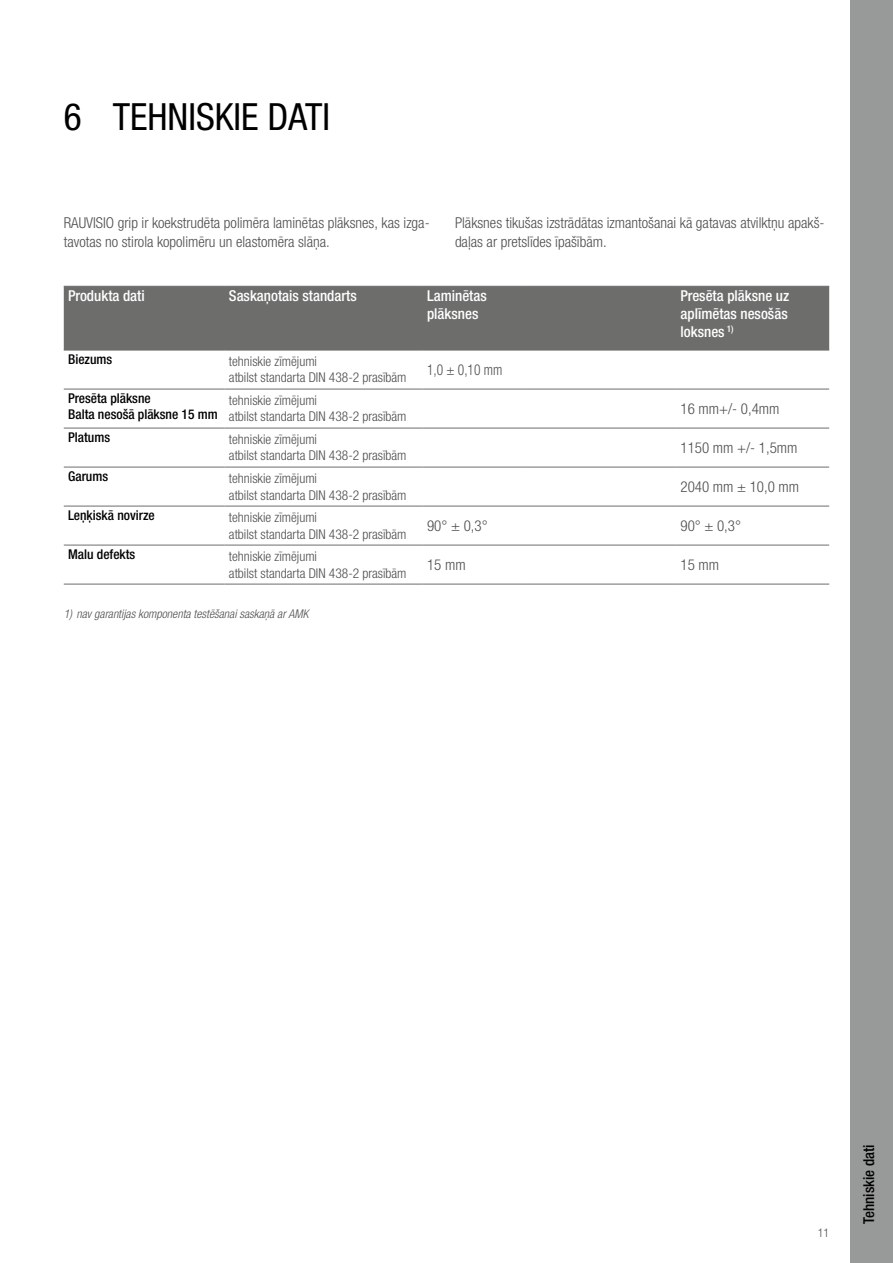
<style>
.page{position:relative;width:893px;height:1263px;background:#fff}
.page>*{position:absolute;margin:0;border:0;box-sizing:border-box;transform-origin:0 0}
.t1{font:condensed 37.5px "Helvetica Neue LTW1 G";color:#000}
.Bodytext{font:300 condensed 15px/19.5px "Helvetica Neue LTW1 G";color:#4e4e4d}
.Table_text_10_pt_lef{font:500 condensed 15px/18px "Helvetica Neue LTW1 G";color:#fff}
.Table_text_10_pt_lef-2{font:300 condensed 15px "Helvetica Neue LTW1 G";color:#4e4e4d}
.Register{font:500 condensed 15px "Helvetica Neue LTW1 G";color:#000}
.Table_text_10_pt_lef-3{font:300 condensed 15px "Helvetica Neue LTW1 G";color:#4e4e4d;scale:.9 1}
.Table_text_09_pt_lef{font:300 condensed 13.5px "Helvetica Neue LTW1 G";color:#4e4e4d}
.Table_text_09_pt_lef-2{font:500 condensed 13.5px "Helvetica Neue LTW1 G";color:#000}
.t2{font:italic 300 condensed 12px "Helvetica Neue LTW1 G";color:#4e4e4d}
.Pagenumber_right{font:300 condensed 12px "Helvetica Neue LTW1 G";color:#4e4e4d}
</style>
<div class="page">
<div style="left:64px;top:287px;width:765px;height:63px;background:#6d6d6c"></div>
<hr style="left:64px;top:286px;width:161px;height:1px;background:#6d6d6c">
<hr style="left:225px;top:286px;width:198px;height:1px;background:#6d6d6c">
<hr style="left:64px;top:350px;width:161px;height:1px;background:#6d6d6c">
<hr style="left:225px;top:350px;width:198px;height:1px;background:#6d6d6c">
<hr style="left:423px;top:584px;width:100px;height:1px;background:#6d6d6c">
<hr style="left:676px;top:584px;width:153px;height:1px;background:#6d6d6c">
<hr style="left:423px;top:286px;width:100px;height:1px;background:#6d6d6c">
<hr style="left:523px;top:286px;width:153px;height:1px;background:#6d6d6c">
<hr style="left:676px;top:286px;width:153px;height:1px;background:#6d6d6c">
<hr style="left:423px;top:350px;width:100px;height:1px;background:#6d6d6c">
<hr style="left:523px;top:350px;width:153px;height:1px;background:#6d6d6c">
<hr style="left:676px;top:350px;width:153px;height:1px;background:#6d6d6c">
<hr style="left:225px;top:389px;width:198px;height:1px;background:#6d6d6c">
<hr style="left:423px;top:389px;width:100px;height:1px;background:#6d6d6c">
<hr style="left:523px;top:389px;width:153px;height:1px;background:#6d6d6c">
<hr style="left:523px;top:506px;width:153px;height:1px;background:#6d6d6c">
<hr style="left:676px;top:389px;width:153px;height:1px;background:#6d6d6c">
<hr style="left:225px;top:428px;width:198px;height:1px;background:#6d6d6c">
<hr style="left:423px;top:428px;width:100px;height:1px;background:#6d6d6c">
<hr style="left:523px;top:428px;width:153px;height:1px;background:#6d6d6c">
<hr style="left:523px;top:545px;width:153px;height:1px;background:#6d6d6c">
<hr style="left:676px;top:428px;width:153px;height:1px;background:#6d6d6c">
<hr style="left:64px;top:467px;width:161px;height:1px;background:#6d6d6c">
<hr style="left:225px;top:467px;width:198px;height:1px;background:#6d6d6c">
<hr style="left:423px;top:467px;width:100px;height:1px;background:#6d6d6c">
<hr style="left:523px;top:467px;width:153px;height:1px;background:#6d6d6c">
<hr style="left:523px;top:584px;width:153px;height:1px;background:#6d6d6c">
<hr style="left:676px;top:467px;width:153px;height:1px;background:#6d6d6c">
<hr style="left:64px;top:506px;width:161px;height:1px;background:#6d6d6c">
<hr style="left:225px;top:506px;width:198px;height:1px;background:#6d6d6c">
<hr style="left:423px;top:506px;width:100px;height:1px;background:#6d6d6c">
<hr style="left:676px;top:506px;width:153px;height:1px;background:#6d6d6c">
<hr style="left:64px;top:545px;width:161px;height:1px;background:#6d6d6c">
<hr style="left:64px;top:584px;width:161px;height:1px;background:#6d6d6c">
<hr style="left:225px;top:545px;width:198px;height:1px;background:#6d6d6c">
<hr style="left:225px;top:584px;width:198px;height:1px;background:#6d6d6c">
<hr style="left:423px;top:545px;width:100px;height:1px;background:#6d6d6c">
<hr style="left:676px;top:545px;width:153px;height:1px;background:#6d6d6c">
<hr style="left:64px;top:389px;width:161px;height:1px;background:#6d6d6c">
<hr style="left:64px;top:428px;width:161px;height:1px;background:#6d6d6c">
<div style="left:850px;top:0;width:43px;height:1263px;background:#989999"></div>
<p class="t1" style="left:64px;top:95px;width:268px">6 TEHNISKIE DATI</p>
<p class="Bodytext" style="left:64px;top:213px;width:367px">RAUVISIO grip ir koekstrudēta polimēra laminētas plāksnes, kas izga&shy;tavotas no stirola kopolimēru un elastomēra slāņa.</p>
<p class="Bodytext" style="left:455px;top:213px;width:371px">Plāksnes tikušas izstrādātas izmantošanai kā gatavas atvilktņu apakš&shy;daļas ar pretslīdes īpašībām.</p>
<p class="Table_text_10_pt_lef" style="left:68px;top:287px;width:78px">Produkta dati</p>
<p class="Table_text_10_pt_lef" style="left:229px;top:287px;width:129px">Saskaņotais standarts</p>
<p class="Table_text_10_pt_lef" style="left:427px;top:287px;width:61px">Laminētas plāksnes</p>
<p class="Table_text_10_pt_lef" style="left:680px;top:287px;width:110px;text-align:justify">Presēta plāksne uz aplīmētas nesošās loksnes <sup>1)</sup></p>
<p class="Table_text_09_pt_lef-2" style="left:68px;top:351px;width:46px">Biezums</p>
<p class="Table_text_09_pt_lef" style="left:229px;top:354px;width:90px">tehniskie zīmējumi</p>
<p class="Table_text_09_pt_lef" style="left:229px;top:370px;width:179px">atbilst standarta DIN 438-2 prasībām</p>
<p class="Table_text_10_pt_lef-3" style="left:427px;top:361px;width:85px">1,0 ± 0,10 mm</p>
<p class="Table_text_09_pt_lef-2" style="left:68px;top:390px;width:84px">Presēta plāksne</p>
<p class="Table_text_09_pt_lef-2" style="left:68px;top:406px;width:151px">Balta nesošā plāksne 15 mm</p>
<p class="Table_text_09_pt_lef" style="left:229px;top:393px;width:90px">tehniskie zīmējumi</p>
<p class="Table_text_09_pt_lef" style="left:229px;top:409px;width:179px">atbilst standarta DIN 438-2 prasībām</p>
<p class="Table_text_09_pt_lef-2" style="left:68px;top:429px;width:43px">Platums</p>
<p class="Table_text_09_pt_lef" style="left:229px;top:432px;width:90px">tehniskie zīmējumi</p>
<p class="Table_text_09_pt_lef" style="left:229px;top:448px;width:179px">atbilst standarta DIN 438-2 prasībām</p>
<p class="Table_text_09_pt_lef-2" style="left:68px;top:468px;width:41px">Garums</p>
<p class="Table_text_09_pt_lef" style="left:229px;top:471px;width:90px">tehniskie zīmējumi</p>
<p class="Table_text_09_pt_lef" style="left:229px;top:487px;width:179px">atbilst standarta DIN 438-2 prasībām</p>
<p class="Table_text_09_pt_lef-2" style="left:68px;top:507px;width:88px">Leņķiskā novirze</p>
<p class="Table_text_09_pt_lef" style="left:229px;top:510px;width:90px">tehniskie zīmējumi</p>
<p class="Table_text_09_pt_lef" style="left:229px;top:526px;width:179px">atbilst standarta DIN 438-2 prasībām</p>
<p class="Table_text_09_pt_lef-2" style="left:68px;top:546px;width:69px">Malu defekts</p>
<p class="Table_text_09_pt_lef" style="left:229px;top:549px;width:90px">tehniskie zīmējumi</p>
<p class="Table_text_09_pt_lef" style="left:229px;top:565px;width:179px">atbilst standarta DIN 438-2 prasībām</p>
<p class="t2" style="left:64px;top:606px;width:246px">1) nav garantijas komponenta testēšanai saskaņā ar AMK</p>
<p class="Table_text_10_pt_lef-2" style="left:680px;top:400px;width:100px">16 mm+/- 0,4mm</p>
<p class="Table_text_10_pt_lef-2" style="left:680px;top:439px;width:118px">1150 mm +/- 1,5mm</p>
<p class="Table_text_10_pt_lef-2" style="left:680px;top:478px;width:120px">2040 mm ± 10,0 mm</p>
<p class="Table_text_10_pt_lef-2" style="left:427px;top:517px;width:62px">90° ± 0,3°</p>
<p class="Table_text_10_pt_lef-2" style="left:680px;top:517px;width:62px">90° ± 0,3°</p>
<p class="Table_text_10_pt_lef-2" style="left:427px;top:556px;width:40px">15 mm</p>
<p class="Table_text_10_pt_lef-2" style="left:680px;top:556px;width:40px">15 mm</p>
<p class="Pagenumber_right" style="left:818px;top:1226px;width:13px">11</p>
<p class="Register" style="left:860px;top:1224px;width:81px;rotate:-90deg">Tehniskie dati</p>
</div>
